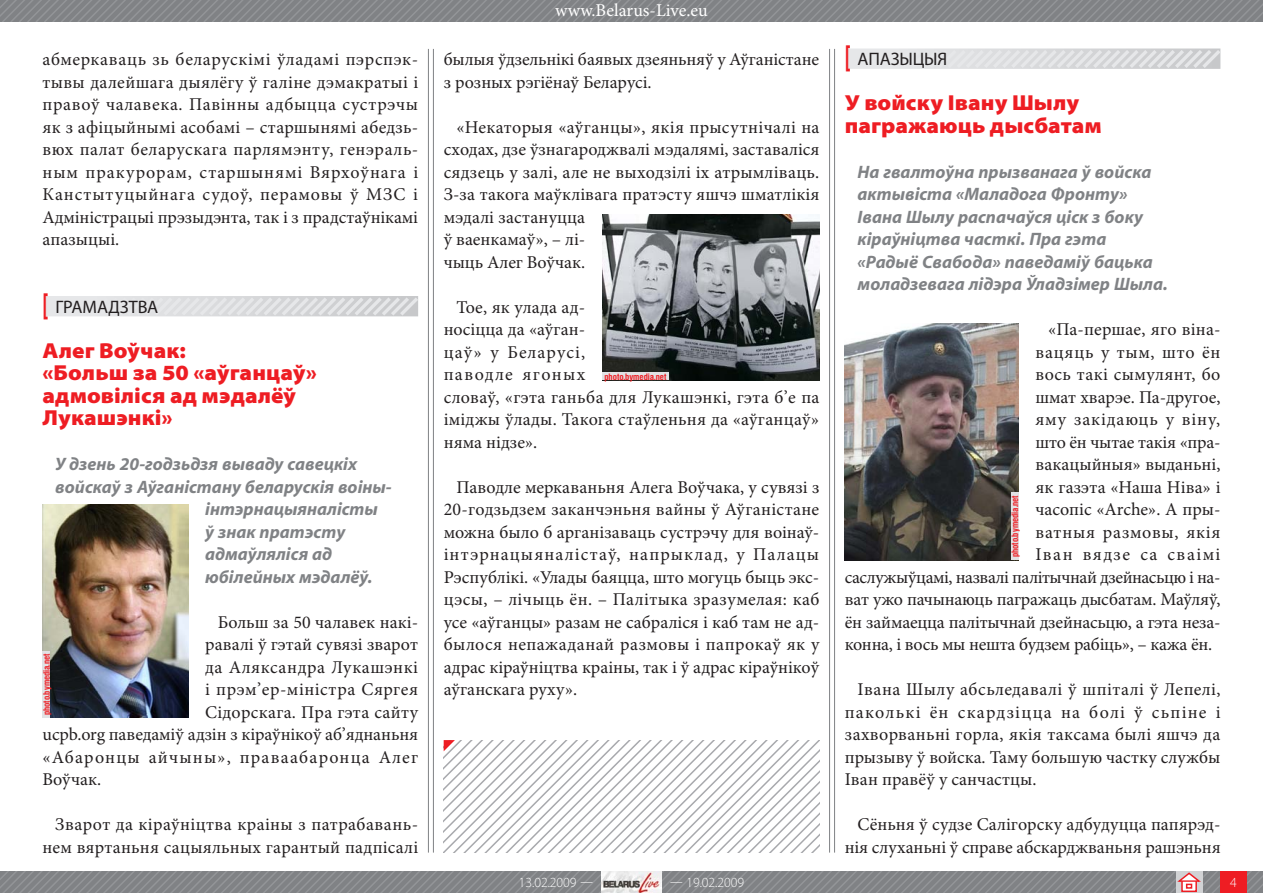
<style>
.page{position:relative;width:1263px;height:893px;background:#fff}
.page>*{position:absolute;margin:0;border:0;box-sizing:border-box;transform-origin:0 0}
.t1{font:900 semi-expanded 21.75px/22.5px "Myriad Pro";letter-spacing:.005em;color:#ee1d23}
.t2{font:18.15px "Myriad Pro";letter-spacing:-.01em;color:#231f20}
.t3{font:18px/22.5px "Minion Pro";letter-spacing:.005em;color:#231f20;text-align:justify}
.t4{font:italic 700 18px/22.5px "Myriad Pro";color:#808285}
.t5{font:18px "Minion Pro";letter-spacing:-.015em;color:#231f20}
.t6{font:18px "Minion Pro";letter-spacing:.03em;color:#231f20}
.t7{font:18px "Minion Pro";letter-spacing:-.025em;color:#231f20}
.t8{font:18px "Minion Pro";letter-spacing:.045em;color:#231f20}
.t9{font:18px "Minion Pro";letter-spacing:.065em;color:#231f20}
.t10{font:18px "Minion Pro";color:#fff}
.t11{font:18px "Minion Pro";letter-spacing:.085em;color:#231f20}
.t12{font:18px "Minion Pro";letter-spacing:.04em;color:#231f20}
.t13{font:300 semi-expanded 13.95px "Myriad Pro";color:#fff;scale:.9 1}
.t14{font:700 9px "Helios Cond C";color:#ee1d23}
.s1{font-weight:700;font-size:32.7px;color:#ee1d23}
</style>
<div class="page">
<svg style="left:45px;top:296px;width:374px;height:21px;background:#dedfe1"></svg>
<svg style="left:847px;top:48px;width:374px;height:21px;background:#dedfe1"></svg>
<img style="left:602px;top:214px;width:217px;height:166px">
<div style="left:602px;top:373px;width:67px;height:7px;background:#e1e2e4"></div>
<img style="left:845px;top:324px;width:173px;height:236px">
<img style="left:43px;top:504px;width:145px;height:214px">
<div style="left:1011px;top:493px;width:7px;height:67px;background:#e1e2e4"></div>
<div style="left:43px;top:651px;width:7px;height:67px;background:#e1e2e4"></div>
<svg style="left:444px;top:740px;width:375px;height:113px"></svg>
<svg style="left:0;top:0;width:1263px;height:21px;background:#848689"></svg>
<svg style="left:0;top:871px;width:1263px;height:22px;background:#8c888b"></svg>
<hr style="left:834px;top:49px;width:1px;height:804px;background:#808285">
<hr style="left:829px;top:49px;width:1px;height:804px;background:#808285">
<hr style="left:433px;top:49px;width:1px;height:804px;background:#808285">
<hr style="left:428px;top:49px;width:1px;height:804px;background:#808285">
<p class="t3" style="left:43px;top:48px;width:377px">абмеркаваць зь беларускiмi ўладамi пэрспэк&shy;тывы далейшага дыялёгу ў галiне дэмакратыi i правоў чалавека. Павiнны адбыцца сустрэчы як з афiцыйнымi асобамi – старшынямi абедзь&shy;вюх палат беларускага парлямэнту, генэраль&shy;ным пракурорам, старшынямi Вярхоўнага i Канстытуцыйнага судоў, перамовы ў МЗС i Адмiнiстрацыi прэзыдэнта, так i з прадстаўнiкамi апазыцыi.</p>
<p class="t2" style="left:43px;top:295px;width:116px"><span class="s1">Ű</span> Грамадзтва</p>
<p class="t1" style="left:43px;top:339px;width:276px">Алег Воўчак:<br>«Больш за 50 «аўганцаў» адмовіліся ад мэдалёў<br>Лукашэнкі»</p>
<p class="t4" style="left:55px;top:452px;width:303px">У дзень 20-годзьдзя вываду савецкіх</p>
<p class="t4" style="left:55px;top:475px;width:338px">войскаў з Аўганістану беларускія воіны-</p>
<p class="t4" style="left:205px;top:497px;width:174px">інтэрнацыяналісты</p>
<p class="t4" style="left:205px;top:520px;width:142px">ў знак пратэсту</p>
<p class="t4" style="left:205px;top:542px;width:128px">адмаўляліся ад</p>
<p class="t4" style="left:205px;top:565px;width:169px">юбілейных мэдалёў.</p>
<p class="t3" style="left:218px;top:611px;width:202px">Больш за 50 чалавек накі-</p>
<p class="t3" style="left:205px;top:633px;width:214px">равалі ў гэтай сувязі зварот</p>
<p class="t6" style="left:205px;top:655px;width:214px">да Аляксандра Лукашэнкі</p>
<p class="t6" style="left:205px;top:677px;width:214px">і прэм’ер-міністра Сяргея</p>
<p class="t3" style="left:205px;top:701px;width:214px">Сідорскага. Пра гэта сайту</p>
<p class="t3" style="left:43px;top:723px;width:377px">ucpb.org паведаміў адзін з кіраўнікоў аб’яднаньня</p>
<p class="t9" style="left:43px;top:745px;width:377px">«Абаронцы айчыны», праваабаронца Алег</p>
<p class="t3" style="left:43px;top:768px;width:60px">Воўчак.</p>
<p class="t3" style="left:43px;top:813px;width:377px;text-align:right">Зварот да кіраўніцтва краіны з патрабавань&shy;нем вяртаньня сацыяльных гарантый падпісалі</p>
<p class="t14" style="left:41px;top:715px;width:64px;rotate:-90deg">photo.bymedia.net</p>
<p class="t10" style="left:555px;top:-2px;width:154px">www.Belarus-Live.eu</p>
<p class="t3" style="left:444px;top:48px;width:377px">былыя ўдзельнікі баявых дзеяньняў у Аўганістане з розных рэгіёнаў Беларусі.</p>
<p class="t3" style="left:444px;top:116px;width:377px;text-align:left;text-indent:13px">«Некаторыя «аўганцы», якія прысутнічалі на сходах, дзе ўзнагароджвалі мэдалямі, заставаліся сядзець у залі, але не выходзілі іх атрымліваць.<br>З-за такога маўклівага пратэсту яшчэ шматлікія мэдалі застануцца<br>ў ваенкамаў», – лі-<br>чыць Алег Воўчак.</p>
<p class="t3" style="left:444px;top:296px;width:377px;text-align:left;text-indent:13px">Тое, як улада ад-<br>носіцца да «аўган-<br>цаў» у Беларусі,<br>паводле ягоных<br>словаў, «гэта ганьба для Лукашэнкі, гэта б’е па іміджы ўлады. Такога стаўленьня да «аўганцаў» няма нідзе».</p>
<p class="t3" style="left:444px;top:476px;width:377px;text-indent:13px">Паводле меркаваньня Алега Воўчака, у сувязі з 20-годзьдзем заканчэньня вайны ў Аўганістане можна было б арганізаваць сустрэчу для воінаў&shy;інтэрнацыяналістаў, напрыклад, у Палацы Рэспублікі. «Улады баяцца, што могуць быць экс&shy;цэсы, – лічыць ён. – Палітыка зразумелая: каб усе «аўганцы» разам не сабраліся і каб там не ад&shy;былося непажаданай размовы і папрокаў як у адрас кіраўніцтва краіны, так і ў адрас кіраўнікоў аўганскага руху».</p>
<p class="t14" style="left:604px;top:371px;width:64px">photo.bymedia.net</p>
<p class="t13" style="left:519px;top:875px;width:84px">13.02.2009 —</p>
<p class="t13" style="left:670px;top:875px;width:84px">— 19.02.2009</p>
<p class="t2" style="left:845px;top:48px;width:104px"><span class="s1">Ű</span> Апазыцыя</p>
<p class="t1" style="left:845px;top:92px;width:259px">У войску Івану Шылу пагражаюць дысбатам</p>
<p class="t4" style="left:857px;top:160px;width:312px">На гвалтоўна прызванага ў войска актывіста «Маладога Фронту»<br>Івана Шылу распачаўся ціск з боку кіраўніцтва часткі. Пра гэта «Радыё Свабода» паведаміў бацька моладзевага лідэра Ўладзімер Шыла.</p>
<p class="t3" style="left:1048px;top:318px;width:174px">«Па-першае, яго віна-</p>
<p class="t12" style="left:1035px;top:340px;width:187px">вацяць у тым, што ён</p>
<p class="t3" style="left:1035px;top:363px;width:187px">вось такі сымулянт, бо</p>
<p class="t3" style="left:1035px;top:386px;width:187px">шмат хварэе. Па-другое,</p>
<p class="t8" style="left:1035px;top:407px;width:186px">яму закідаюць у віну,</p>
<p class="t5" style="left:1035px;top:430px;width:187px">што ён чытае такія «пра-</p>
<p class="t3" style="left:1035px;top:453px;width:187px">вакацыйныя» выданьні,</p>
<p class="t3" style="left:1035px;top:476px;width:187px">як газэта «Наша Ніва» і</p>
<p class="t3" style="left:1035px;top:498px;width:187px">часопіс «Arche». А пры-</p>
<p class="t8" style="left:1035px;top:520px;width:187px">ватныя размовы, якія</p>
<p class="t11" style="left:1035px;top:542px;width:186px">Іван вядзе са сваімі</p>
<p class="t7" style="left:845px;top:565px;width:377px">саслужыўцамі, назвалі палітычнай дзейнасьцю і на-</p>
<p class="t5" style="left:845px;top:587px;width:377px">ват ужо пачынаюць пагражаць дысбатам. Маўляў,</p>
<p class="t5" style="left:845px;top:610px;width:377px">ён займаецца палітычнай дзейнасьцю, а гэта неза-</p>
<p class="t5" style="left:845px;top:632px;width:369px">конна, і вось мы нешта будзем рабіць», – кажа ён.</p>
<p class="t3" style="left:845px;top:678px;width:377px;text-indent:13px">Івана Шылу абсьледавалі ў шпіталі ў Лепелі, паколькі ён скардзіцца на болі ў сьпіне і захворваньні горла, якія таксама былі яшчэ да прызыву ў войска. Таму большую частку службы Іван правёў у санчастцы.</p>
<p class="t3" style="left:845px;top:813px;width:377px;text-align:right">Сёньня ў судзе Салігорску адбудуцца папярэд&shy;нія слуханьні ў справе абскарджваньня рашэньня</p>
<p class="t14" style="left:1010px;top:557px;width:64px;rotate:-90deg">photo.bymedia.net</p>
<p class="t13" style="left:1230px;top:875px;width:9px">4</p>
</div>
